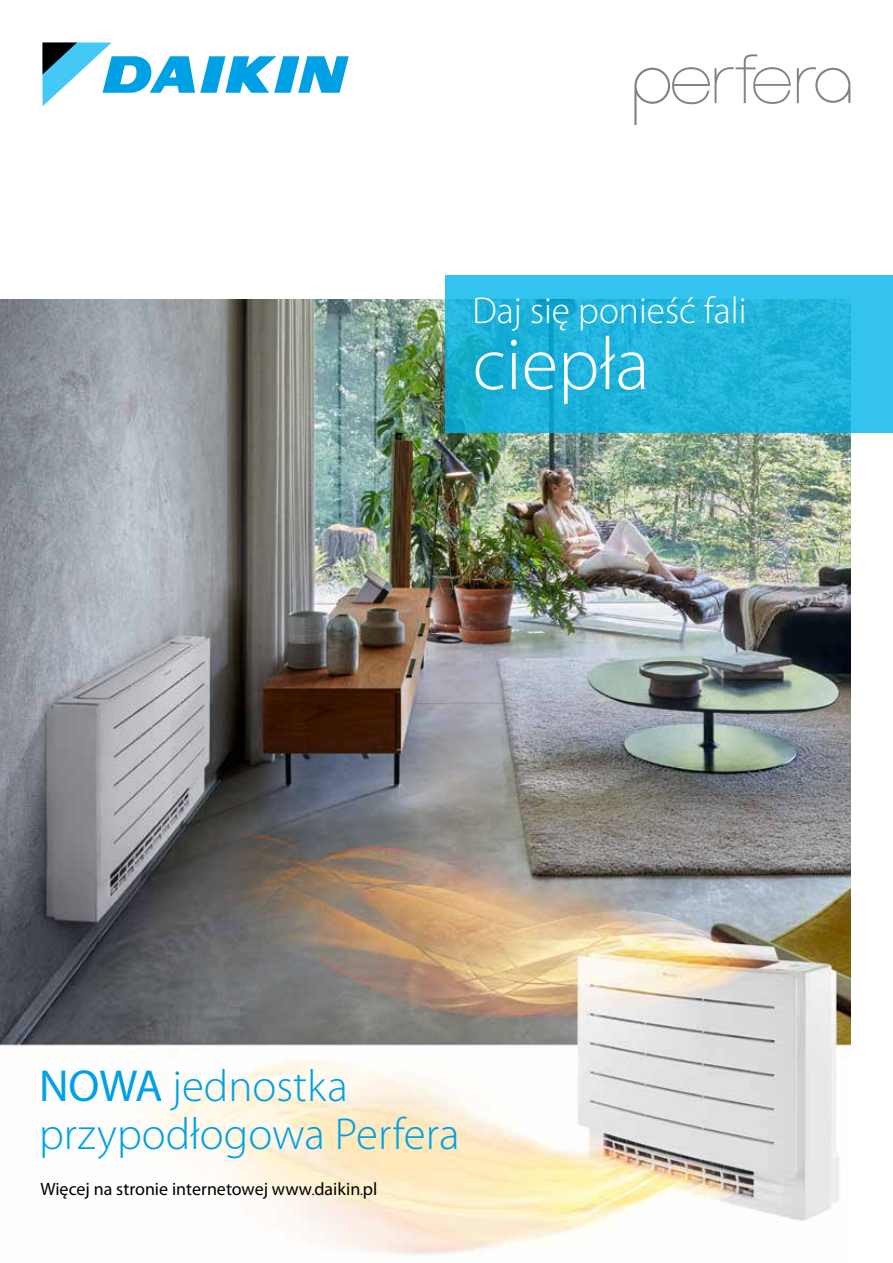
<style>
.page{position:relative;width:893px;height:1263px;background:#fff}
.page>*{position:absolute;margin:0;border:0;box-sizing:border-box;transform-origin:0 0}
.t1{font:300 75px "Myriad Pro";color:#fff}
.t2{font:300 45px/48px "Myriad Pro";color:#00a1e4}
.t3{font:300 37.5px "Myriad Pro";color:#fff}
.t4{font:18px "Myriad Pro";color:#000}
.s1{font-weight:400}
</style>
<div class="page">
<img style="left:0;top:300px;width:850px;height:956px">
<svg style="left:446px;top:275px;width:447px;height:157px;background:#23b6de"></svg>
<svg style="left:43px;top:43px;width:306px;height:63px"></svg>
<svg style="left:797px;top:67px;width:53px;height:36px"></svg>
<svg style="left:634px;top:54px;width:157px;height:71px"></svg>
<h3 class="t3" style="left:472px;top:290px;width:276px">Daj się ponieść fali</h3>
<h1 class="t1" style="left:472px;top:323px;width:178px">ciepła</h1>
<h2 class="t2" style="left:39px;top:1063px;width:422px"><span class="s1">NOWA</span> jednostka przypodłogowa Perfera</h2>
<p class="t4" style="left:40px;top:1177px;width:338px">Więcej na stronie internetowej www.daikin.pl</p>
</div>
